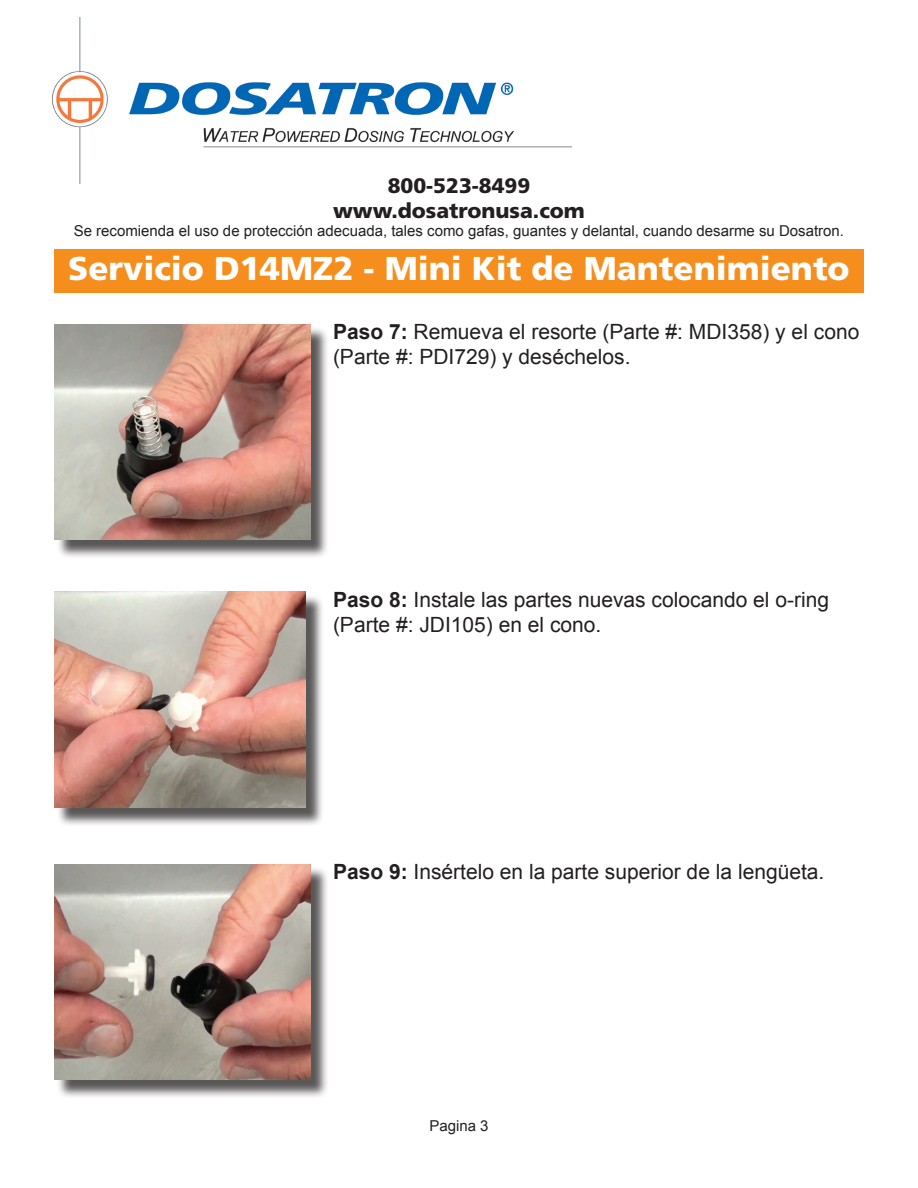
<style>
.page{position:relative;width:918px;height:1188px;background:#fff}
.page>*{position:absolute;margin:0;border:0;box-sizing:border-box;transform-origin:0 0}
.t1{font:900 33px "Frutiger";color:#fff}
.t2{font:21px/25.2px "Arial";color:#231f20}
.t3{font:900 21px/25.2px "Frutiger";color:#231f20;text-align:center}
.t4{font:15px "Arial";color:#231f20}
.s1{font-weight:700}
</style>
<div class="page">
<div style="left:54px;top:249px;width:810px;height:44px;background:#f68e1e"></div>
<img style="left:52px;top:17px;width:519px;height:166px">
<div style="left:56px;top:594px;width:269px;height:232px;background:#231f20;opacity:.75"></div>
<img style="left:54px;top:592px;width:252px;height:216px">
<div style="left:56px;top:326px;width:273px;height:232px;background:#231f20;opacity:.75"></div>
<img style="left:54px;top:324px;width:257px;height:216px">
<div style="left:56px;top:866px;width:273px;height:232px;background:#231f20;opacity:.75"></div>
<img style="left:54px;top:864px;width:257px;height:216px">
<p class="t3" style="left:333px;top:173px;width:253px">800-523-8499 www.dosatronusa.com</p>
<p class="t4" style="left:74px;top:221px;width:772px">Se recomienda el uso de protección adecuada, tales como gafas, guantes y delantal, cuando desarme su Dosatron.</p>
<h1 class="t1" style="left:68px;top:249px;width:783px">Servicio D14MZ2 - Mini Kit de Mantenimiento</h1>
<p class="t2" style="left:333px;top:320px;width:528px"><span class="s1">Paso 7:</span> Remueva el resorte (Parte #: MDI358) y el cono (Parte #: PDI729) y deséchelos.</p>
<p class="t2" style="left:333px;top:587px;width:498px"><span class="s1">Paso 8:</span> Instale las partes nuevas colocando el o-ring (Parte #: JDI105) en el cono.</p>
<p class="t2" style="left:333px;top:860px;width:493px"><span class="s1">Paso 9:</span> Insértelo en la parte superior de la lengüeta.</p>
<p class="t4" style="left:429px;top:1116px;width:61px">Pagina 3</p>
</div>
